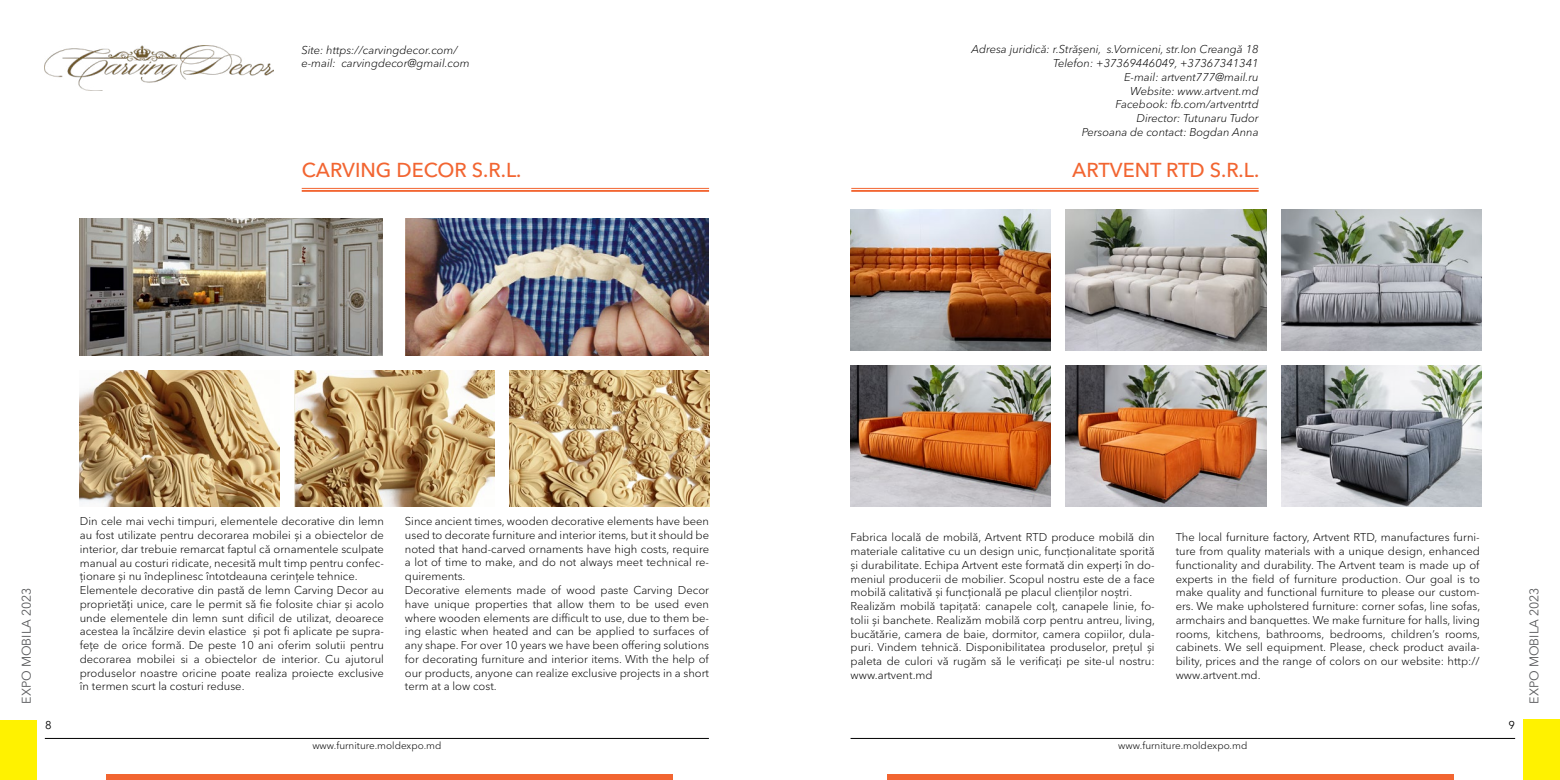
<style>
.page{position:relative;width:1560px;height:780px;background:#fff}
.page>*{position:absolute;margin:0;border:0;box-sizing:border-box;transform-origin:0 0}
.t1{font:500 20px "Avenir Next Cyr";color:#f26531}
.t2{font:12.5px "Avenir Next Cyr";color:#58595b}
.t3{font:300 11.25px/13.8px "Avenir Next Cyr";color:#000}
.t4{font:italic 300 11.25px/13.8px "Avenir Next Cyr";color:#000}
.t5{font:11.25px "Avenir Next Cyr";color:#000}
.t6{font:300 10px "Avenir Next Cyr";color:#000}
</style>
<div class="page">
<hr style="left:45px;top:738px;width:663px;height:1px;background:#000">
<hr style="left:850px;top:738px;width:664px;height:1px;background:#000">
<div style="left:0;top:720px;width:37px;height:60px;background:#fff200"></div>
<div style="left:1522px;top:719px;width:37px;height:61px;background:#fff200"></div>
<div style="left:106px;top:773px;width:566px;height:7px;background:#f26531"></div>
<div style="left:886px;top:773px;width:567px;height:7px;background:#f26531"></div>
<hr style="left:302px;top:188px;width:407px;height:1px;background:#f26531">
<hr style="left:302px;top:190px;width:407px;height:2px;background:#f26531">
<hr style="left:851px;top:188px;width:407px;height:1px;background:#f26531">
<hr style="left:851px;top:190px;width:407px;height:2px;background:#f26531">
<img style="left:45px;top:45px;width:228px;height:45px">
<img style="left:80px;top:219px;width:303px;height:136px">
<img style="left:406px;top:219px;width:302px;height:136px">
<img style="left:509px;top:370px;width:200px;height:136px">
<img style="left:80px;top:370px;width:199px;height:136px">
<img style="left:294px;top:370px;width:200px;height:136px">
<img style="left:850px;top:209px;width:200px;height:141px">
<img style="left:1065px;top:209px;width:200px;height:141px">
<img style="left:1281px;top:209px;width:200px;height:141px">
<img style="left:850px;top:365px;width:200px;height:141px">
<img style="left:1065px;top:365px;width:200px;height:141px">
<img style="left:1281px;top:365px;width:200px;height:141px">
<p class="t4" style="left:301px;top:43px;width:170px">Site: https://carvingdecor.com/ e-mail: carvingdecor@gmail.com</p>
<h1 class="t1" style="left:302px;top:158px;width:221px">CARVING DECOR S.R.L.</h1>
<p class="t4" style="left:971px;top:43px;width:288px;text-align:right">Adresa juridică: r.Strășeni, s.Vorniceni, str.Ion Creangă 18<br>Telefon: +37369446049, +37367341341<br>E-mail: artvent777@mail.ru<br>Website: www.artvent.md<br>Facebook: fb.com/artventrtd<br>Director: Tutunaru Tudor<br>Persoana de contact: Bogdan Anna</p>
<h1 class="t1" style="left:1072px;top:158px;width:188px">ARTVENT RTD S.R.L.</h1>
<p class="t3" style="left:80px;top:514px;width:305px">Din cele mai vechi timpuri, elementele decorative din lemn au fost utilizate pentru decorarea mobilei și a obiectelor de interior, dar trebuie remarcat faptul că ornamentele sculpate manual au costuri ridicate, necesită mult timp pentru confec&shy;ționare și nu îndeplinesc întotdeauna cerințele tehnice.<br>Elementele decorative din pastă de lemn Carving Decor au proprietăți unice, care le permit să fie folosite chiar și acolo unde elementele din lemn sunt dificil de utilizat, deoarece acestea la încălzire devin elastice și pot fi aplicate pe supra&shy;fețe de orice formă. De peste 10 ani oferim solutii pentru decorarea mobilei si a obiectelor de interior. Cu ajutorul produselor noastre oricine poate realiza proiecte exclusive în termen scurt la costuri reduse.</p>
<p class="t3" style="left:405px;top:514px;width:305px">Since ancient times, wooden decorative elements have been used to decorate furniture and interior items, but it should be noted that hand-carved ornaments have high costs, require a lot of time to make, and do not always meet technical re&shy;quirements.<br>Decorative elements made of wood paste Carving Decor have unique properties that allow them to be used even where wooden elements are difficult to use, due to them be&shy;ing elastic when heated and can be applied to surfaces of any shape. For over 10 years we have been offering solutions for decorating furniture and interior items. With the help of our products, anyone can realize exclusive projects in a short term at a low cost.</p>
<p class="t3" style="left:850px;top:530px;width:306px">Fabrica locală de mobilă, Artvent RTD produce mobilă din materiale calitative cu un design unic, funcționalitate sporită și durabilitate. Echipa Artvent este formată din experți în do&shy;meniul producerii de mobilier. Scopul nostru este de a face mobilă calitativă și funcțională pe placul clienților noștri.<br>Realizăm mobilă tapițată: canapele colț, canapele linie, fo&shy;tolii și banchete. Realizăm mobilă corp pentru antreu, living, bucătărie, camera de baie, dormitor, camera copiilor, dula&shy;puri. Vindem tehnică. Disponibilitatea produselor, prețul și paleta de culori vă rugăm să le verificați pe site-ul nostru: www.artvent.md</p>
<p class="t3" style="left:1175px;top:530px;width:306px;text-align:justify">The local furniture factory, Artvent RTD, manufactures furni&shy;ture from quality materials with a unique design, enhanced functionality and durability. The Artvent team is made up of experts in the field of furniture production. Our goal is to make quality and functional furniture to please our custom&shy;ers. We make upholstered furniture: corner sofas, line sofas, armchairs and banquettes. We make furniture for halls, living rooms, kitchens, bathrooms, bedrooms, children’s rooms, cabinets. We sell equipment. Please, check product availa&shy;bility, prices and the range of colors on our website: http:// www.artvent.md.</p>
<p class="t2" style="left:19px;top:703px;width:118px;rotate:-90deg">EXPO MOBILA 2023</p>
<p class="t2" style="left:1526px;top:703px;width:118px;rotate:-90deg">EXPO MOBILA 2023</p>
<p class="t5" style="left:45px;top:718px;width:8px">8</p>
<p class="t5" style="left:1508px;top:718px;width:8px">9</p>
<p class="t6" style="left:312px;top:739px;width:131px">www.furniture.moldexpo.md</p>
<p class="t6" style="left:1118px;top:739px;width:131px">www.furniture.moldexpo.md</p>
</div>
